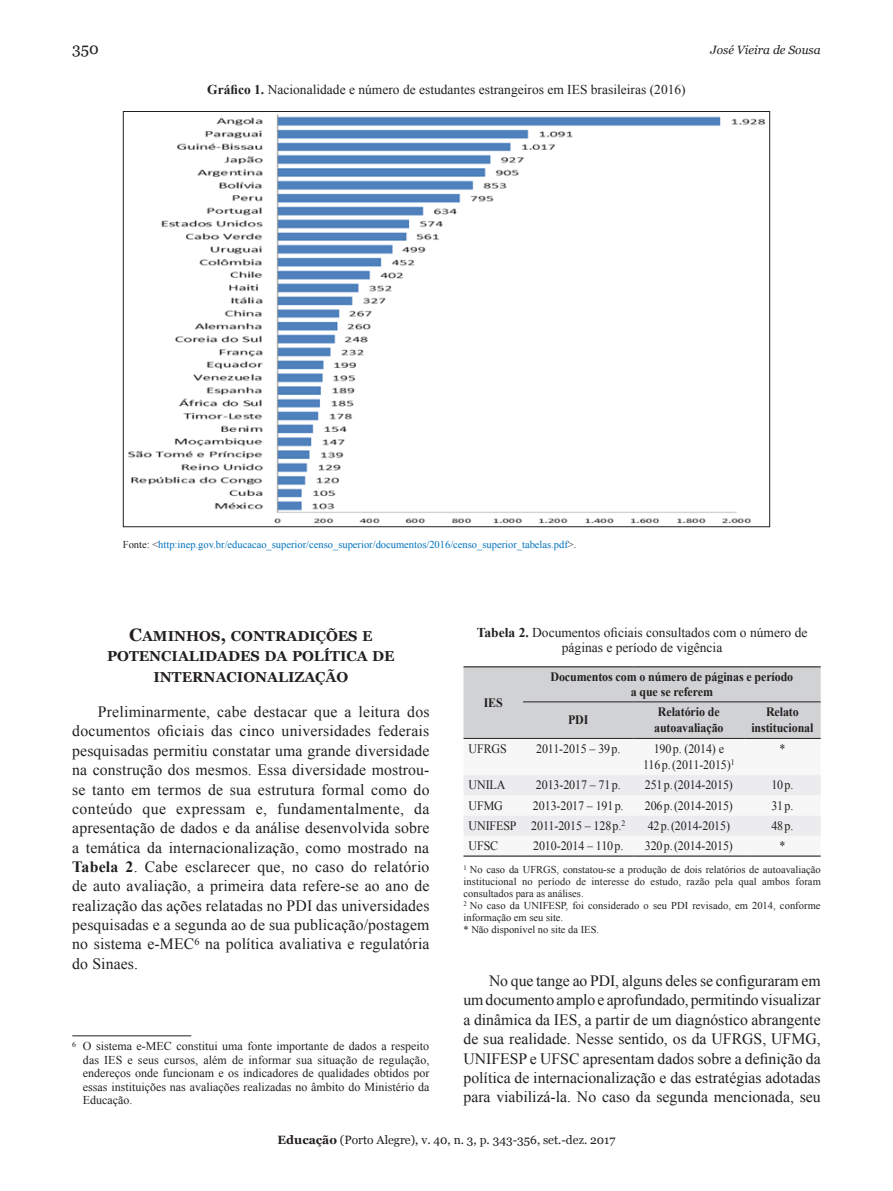
<style>
.page{position:relative;width:893px;height:1191px;background:#fff}
.page>*{position:absolute;margin:0;border:0;box-sizing:border-box;transform-origin:0 0}
.t1{font:15.75px/19.4px "Times New Roman";letter-spacing:.005em;color:#231f20;text-align:justify}
.t2{font:15.75px "Georgia";color:#231f20}
.t3{font:14.4px/20.2px "Georgia Bold SC800";color:#231f20;text-align:center}
.t4{font:13.5px/15px "Times New Roman";color:#231f20;text-align:center}
.t5{font:12.9px/16.5px "Times New Roman";letter-spacing:-.01em;color:#231f20;text-align:center;scale:.93 1}
.t6{font:700 12.9px/16.5px "Times New Roman";letter-spacing:-.01em;color:#231f20;text-align:center;scale:.93 1}
.t7{font:12px/13.5px "Times New Roman";color:#231f20;text-align:justify}
.t8{font:12px "Georgia";color:#231f20}
.t9{font:italic 12px "Georgia";color:#231f20}
.t10{font:10.5px/12px "Times New Roman";color:#231f20}
.t11{font:10.5px "Times New Roman";color:#0072bc}
.s1{font-weight:700}
.s2{color:#231f20}
.s3{font-size:18px}
</style>
<div class="page">
<hr style="left:72px;top:1035px;width:119px;height:1px;background:#231f20">
<svg style="left:463px;top:667px;width:358px;height:169px"></svg>
<hr style="left:463px;top:666px;width:60px;height:1px;background:#231f20">
<hr style="left:523px;top:666px;width:111px;height:1px;background:#231f20">
<hr style="left:634px;top:666px;width:110px;height:1px;background:#231f20">
<hr style="left:744px;top:666px;width:77px;height:1px;background:#231f20">
<hr style="left:463px;top:855px;width:60px;height:1px;background:#231f20">
<hr style="left:523px;top:855px;width:111px;height:1px;background:#231f20">
<hr style="left:634px;top:855px;width:110px;height:1px;background:#231f20">
<hr style="left:744px;top:855px;width:77px;height:1px;background:#231f20">
<hr style="left:463px;top:738px;width:60px;height:1px;background:#231f20">
<hr style="left:523px;top:701px;width:111px;height:1px;background:#231f20">
<hr style="left:634px;top:701px;width:110px;height:1px;background:#231f20">
<hr style="left:744px;top:701px;width:77px;height:1px;background:#231f20">
<hr style="left:523px;top:738px;width:111px;height:1px;background:#231f20">
<hr style="left:634px;top:738px;width:110px;height:1px;background:#231f20">
<hr style="left:744px;top:738px;width:77px;height:1px;background:#231f20">
<img style="left:127px;top:114px;width:638px;height:410px">
<p class="t2" style="left:72px;top:40px;width:28px">350</p>
<p class="t9" style="left:710px;top:43px;width:112px">José Vieira de Sousa</p>
<p class="t4" style="left:207px;top:82px;width:480px"><span class="s1">Gráfico 1.</span> Nacionalidade e número de estudantes estrangeiros em IES brasileiras (2016)</p>
<p class="t11" style="left:123px;top:537px;width:455px"><span class="s2">Fonte: &lt;</span>http:inep.gov.br/educacao_superior/censo_superior/documentos/2016/censo_superior_tabelas.pdf<span class="s2">&gt;.</span></p>
<p class="t3" style="left:107px;top:626px;width:289px"><span class="s3">C</span>AMINHOS<span class="s3">,</span> CONTRADIÇÕES E<br>POTENCIALIDADES DA POLÍTICA DE<br>INTERNACIONALIZAÇÃO</p>
<p class="t1" style="left:72px;top:702px;width:359px;text-indent:26px">Preliminarmente, cabe destacar que a leitura dos documentos oficiais das cinco universidades federais pesquisadas permitiu constatar uma grande diversidade na construção dos mesmos. Essa diversidade mostrou&shy;se tanto em termos de sua estrutura formal como do conteúdo que expressam e, fundamentalmente, da apresentação de dados e da análise desenvolvida sobre a temática da internacionalização, como mostrado na <span class="s1">Tabela 2</span>. Cabe esclarecer que, no caso do relatório de auto avaliação, a primeira data refere-se ao ano de realização das ações relatadas no PDI das universidades pesquisadas e a segunda ao de sua publicação/postagem no sistema e-MEC<sup>6</sup> na política avaliativa e regulatória do Sinaes.</p>
<p class="t7" style="left:83px;top:1039px;width:348px;text-indent:-11px"><sup>6</sup> O sistema e-MEC constitui uma fonte importante de dados a respeito das IES e seus cursos, além de informar sua situação de regulação, endereços onde funcionam e os indicadores de qualidades obtidos por essas instituições nas avaliações realizadas no âmbito do Ministério da Educação.</p>
<p class="t4" style="left:477px;top:624px;width:332px"><span class="s1">Tabela 2.</span> Documentos oficiais consultados com o número de páginas e período de vigência</p>
<p class="t6" style="left:484px;top:694px;width:22px">IES</p>
<p class="t6" style="left:550px;top:669px;width:263px;line-height:15px">Documentos com o número de páginas e período a que se referem</p>
<p class="t6" style="left:568px;top:711px;width:23px">PDI</p>
<p class="t6" style="left:654px;top:703px;width:76px;text-align:left">Relatório de autoavaliação</p>
<p class="t6" style="left:751px;top:703px;width:68px">Relato institucional</p>
<p class="t5" style="left:469px;top:740px;width:43px">UFRGS</p>
<p class="t5" style="left:536px;top:740px;width:92px">2011-2015 – 39p.</p>
<p class="t5" style="left:643px;top:740px;width:100px">190p. (2014) e<br>116p.(2011-2015)<sup>1</sup></p>
<p class="t5" style="left:779px;top:740px;width:8px">*</p>
<p class="t5" style="left:469px;top:776px;width:41px">UNILA</p>
<p class="t5" style="left:536px;top:776px;width:93px">2013-2017 – 71p.</p>
<p class="t5" style="left:645px;top:776px;width:96px">251p.(2014-2015)</p>
<p class="t5" style="left:771px;top:776px;width:25px">10p.</p>
<p class="t5" style="left:469px;top:797px;width:38px">UFMG</p>
<p class="t5" style="left:533px;top:797px;width:99px">2013-2017 – 191p.</p>
<p class="t5" style="left:645px;top:797px;width:96px">206p.(2014-2015)</p>
<p class="t5" style="left:771px;top:797px;width:25px">31p.</p>
<p class="t5" style="left:469px;top:817px;width:170px">UNIFESP 2011-2015 – 128p.<sup>2</sup></p>
<p class="t5" style="left:648px;top:817px;width:90px">42p.(2014-2015)</p>
<p class="t5" style="left:771px;top:817px;width:25px">48p.</p>
<p class="t5" style="left:469px;top:837px;width:33px">UFSC</p>
<p class="t5" style="left:533px;top:837px;width:99px">2010-2014 – 110p.</p>
<p class="t5" style="left:645px;top:837px;width:96px">320p.(2014-2015)</p>
<p class="t5" style="left:779px;top:837px;width:8px">*</p>
<p class="t10" style="left:463px;top:863px;width:359px"><sup>1</sup> No caso da UFRGS, constatou-se a produção de dois relatórios de autoavaliação institucional no período de interesse do estudo, razão pela qual ambos foram consultados para as análises.<br><sup>2</sup> No caso da UNIFESP, foi considerado o seu PDI revisado, em 2014, conforme informação em seu site.<br>* Não disponível no site da IES.</p>
<p class="t1" style="left:463px;top:971px;width:359px;text-indent:26px">No que tange ao PDI, alguns deles se configuraram em um documento amplo e aprofundado, permitindo visualizar a dinâmica da IES, a partir de um diagnóstico abrangente de sua realidade. Nesse sentido, os da UFRGS, UFMG, UNIFESP e UFSC apresentam dados sobre a definição da política de internacionalização e das estratégias adotadas para viabilizá-la. No caso da segunda mencionada, seu</p>
<p class="t8" style="left:278px;top:1133px;width:339px"><span class="s1">Educação</span> (Porto Alegre), v. 40, n. 3, p. 343-356, set.-dez. 2017</p>
</div>
